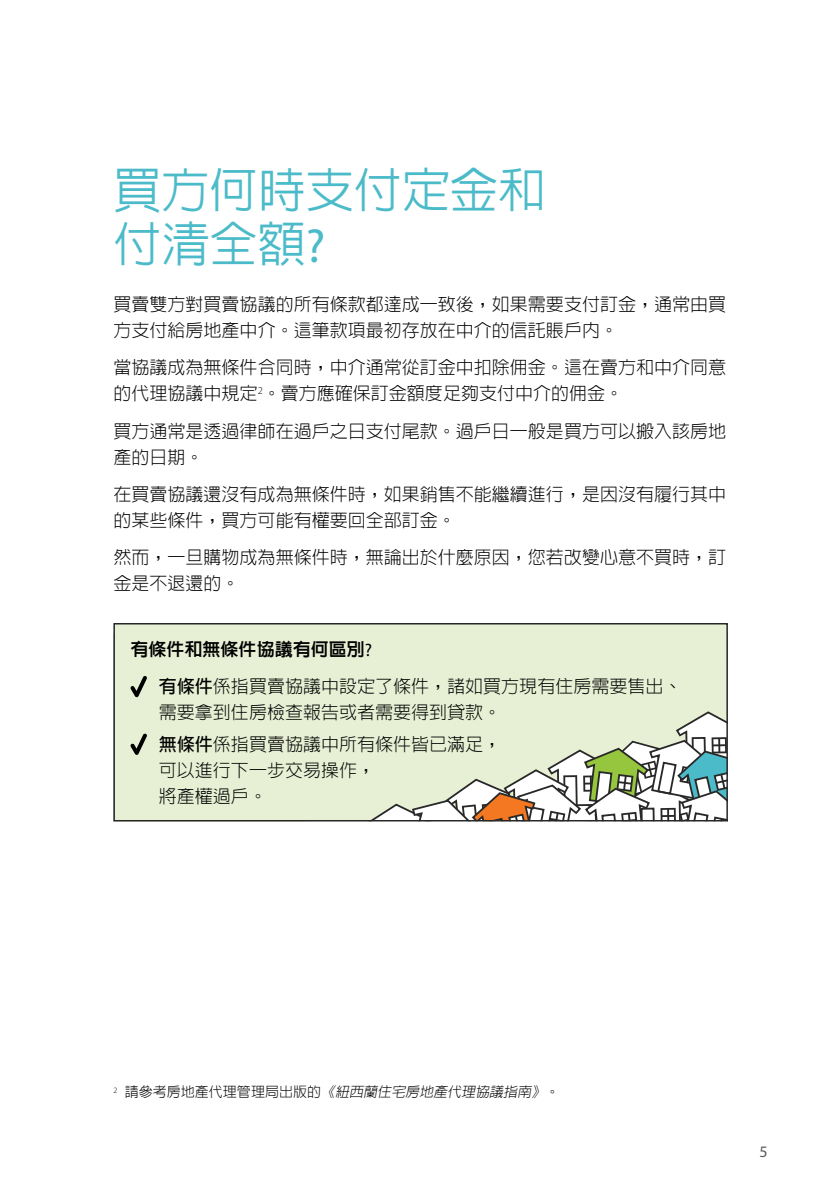
<style>
.page{position:relative;width:840px;height:1191px;background:#fff}
.page>*{position:absolute;margin:0;border:0;box-sizing:border-box;transform-origin:0 0}
.t1{font:500 48px/54px "AR Hei B5";color:#4cbbc9}
.t2{font:300 18px/26px "AR Hei B5";color:#000}
.t3{font:16px "Myriad Pro";color:#58595b}
.t4{font:italic 300 14px "AR Hei B5";color:#000}
.s1{font-family:"Myriad Pro";font-weight:400}
.s2{font-weight:800}
.s3{font-weight:700}
.s4{font-style:normal}
</style>
<div class="page">
<div style="left:114px;top:624px;width:612px;height:197px;background:#e7f0d4"></div>
<svg style="left:310px;top:670px;width:418px;height:152px"></svg>
<div style="left:113px;top:623px;width:614px;height:198px;border:2px solid #292829"></div>
<svg style="left:130px;top:676px;width:17px;height:21px"></svg>
<svg style="left:130px;top:733px;width:17px;height:22px"></svg>
<h1 class="t1" style="left:113px;top:163px;width:433px">買方何時支付定金和付清全額<span class="s1">?</span></h1>
<p class="t2" style="left:113px;top:291px;width:613px">買賣雙方對買賣協議的所有條款都達成一致後，如果需要支付訂金，通常由買方支付給房地產中介。這筆款項最初存放在中介的信託賬戶內。</p>
<p class="t2" style="left:113px;top:354px;width:613px">當協議成為無條件合同時，中介通常從訂金中扣除佣金。這在賣方和中介同意的代理協議中規定<sup>2</sup>。賣方應確保訂金額度足夠支付中介的佣金。</p>
<p class="t2" style="left:113px;top:418px;width:614px">買方通常是透過律師在過戶之日支付尾款。過戶日一般是買方可以搬入該房地產的日期。</p>
<p class="t2" style="left:113px;top:481px;width:614px">在買賣協議還沒有成為無條件時，如果銷售不能繼續進行，是因沒有履行其中的某些條件，買方可能有權要回全部訂金。</p>
<p class="t2" style="left:113px;top:544px;width:614px">然而，一旦購物成為無條件時，無論出於什麼原因，您若改變心意不買時，訂金是不退還的。</p>
<p class="t2" style="left:159px;top:630px;width:523px;line-height:37.4px;text-indent:-28px"><span class="s2">有條件和無條件協議有何區別</span><span class="s1">?<br></span><span class="s3">有條件</span>係指買賣協議中設定了條件，諸如買方現有住房需要售出、</p>
<p class="t2" style="left:159px;top:696px;width:343px;line-height:31.6px">需要拿到住房檢查報告或者需要得到貸款。<span class="s3">無條件</span>係指買賣協議中所有條件皆已滿足，</p>
<p class="t2" style="left:159px;top:757px;width:217px">可以進行下一步交易操作，將產權過戶。</p>
<p class="t4" style="left:113px;top:1085px;width:447px"><sup>2</sup> <span class="s4">請參考房地產代理管理局出版的</span>《紐西蘭住宅房地產代理協議指南》<span class="s4">。</span></p>
<p class="t3" style="left:759px;top:1141px;width:10px">5</p>
</div>
